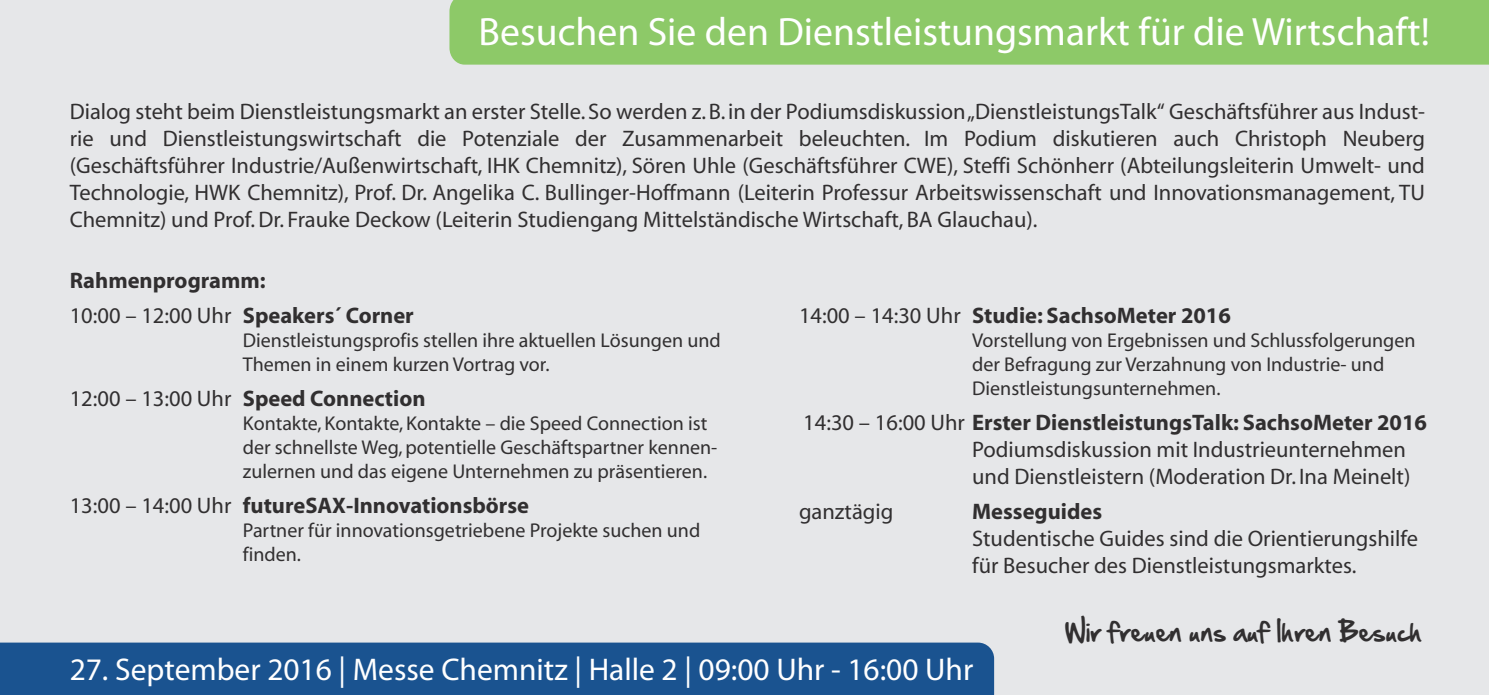
<style>
.page{position:relative;width:1489px;height:695px;background:#fff}
.page>*{position:absolute;margin:0;border:0;box-sizing:border-box;transform-origin:0 0}
.t1{font:39.75px "Myriad Pro";color:#fff}
.t2{font:31.5px "Myriad Pro";color:#fff}
.t3{font:23.25px "Hand Of Sean";color:#312f30}
.t4{font:22.5px/27px "Myriad";color:#312f30}
.t5{font:700 22.5px/35px "Myriad";color:#312f30}
.t6{font:20px/24px "Myriad";color:#312f30}
.s1{font-weight:400}
.s2{font-weight:700}
</style>
<div class="page">
<div style="left:0;top:0;width:1488px;height:694px;background:#e6e7e9"></div>
<div style="left:449px;top:0;width:1039px;height:65px;background:#8dc968"></div>
<div style="left:0;top:642px;width:994px;height:52px;background:#1a5390"></div>
<h1 class="t1" style="left:478px;top:7px;width:952px">Besuchen Sie den Dienstleistungsmarkt für die Wirtschaft!</h1>
<p class="t4" style="left:70px;top:99px;width:1356px;text-align:justify">Dialog steht beim Dienstleistungsmarkt an erster Stelle. So werden z. B. in der Podiumsdiskussion „DienstleistungsTalk“ Geschäftsführer aus Indust&shy;rie und Dienstleistungswirtschaft die Potenziale der Zusammenarbeit beleuchten. Im Podium diskutieren auch Christoph Neuberg (Geschäftsführer Industrie/Außenwirtschaft, IHK Chemnitz), Sören Uhle (Geschäftsführer CWE), Steffi Schönherr (Abteilungsleiterin Umwelt- und Technologie, HWK Chemnitz), Prof. Dr. Angelika C. Bullinger-Hoffmann (Leiterin Professur Arbeitswissenschaft und Innovationsmanagement, TU Chemnitz) und Prof. Dr. Frauke Deckow (Leiterin Studiengang Mittelständische Wirtschaft, BA Glauchau).</p>
<p class="t5" style="left:70px;top:264px;width:345px">Rahmenprogramm:<br><span class="s1">10:00 – 12:00 Uhr</span> Speakers´ Corner</p>
<p class="t6" style="left:243px;top:329px;width:479px">Dienstleistungsprofis stellen ihre aktuellen Lösungen und<br>Themen in einem kurzen Vortrag vor.</p>
<p class="t5" style="left:70px;top:382px;width:357px"><span class="s1">12:00 – 13:00 Uhr</span> Speed Connection</p>
<p class="t6" style="left:243px;top:412px;width:476px">Kontakte, Kontakte, Kontakte – die Speed Connection ist der schnellste Weg, potentielle Geschäftspartner kennen&shy;zulernen und das eigene Unternehmen zu präsentieren.</p>
<p class="t5" style="left:70px;top:489px;width:461px"><span class="s1">13:00 – 14:00 Uhr</span> futureSAX-Innovationsbörse</p>
<p class="t6" style="left:243px;top:519px;width:459px">Partner für innovationsgetriebene Projekte suchen und finden.</p>
<p class="t5" style="left:799px;top:299px;width:433px"><span class="s1">14:00 – 14:30 Uhr</span> Studie: SachsoMeter 2016</p>
<p class="t6" style="left:972px;top:329px;width:445px">Vorstellung von Ergebnissen und Schlussfolgerungen der Befragung zur Verzahnung von Industrie- und<br>Dienstleistungsunternehmen.</p>
<p class="t4" style="left:972px;top:410px;width:456px;text-indent:-169px">14:30 – 16:00 Uhr <span class="s2">Erster DienstleistungsTalk: SachsoMeter 2016<br></span>Podiumsdiskussion mit Industrieunternehmen und Dienstleistern (Moderation Dr. Ina Meinelt)</p>
<p class="t4" style="left:799px;top:499px;width:96px">ganztägig</p>
<p class="t5" style="left:972px;top:495px;width:131px">Messeguides</p>
<p class="t4" style="left:972px;top:526px;width:447px">Studentische Guides sind die Orientierungshilfe für Besucher des Dienstleistungsmarktes.</p>
<p class="t3" style="left:1064px;top:610px;width:359px">Wir freuen uns auf Ihren Besuch</p>
<h2 class="t2" style="left:70px;top:650px;width:905px">27. September 2016 | Messe Chemnitz | Halle 2 | 09:00 Uhr - 16:00 Uhr</h2>
</div>
